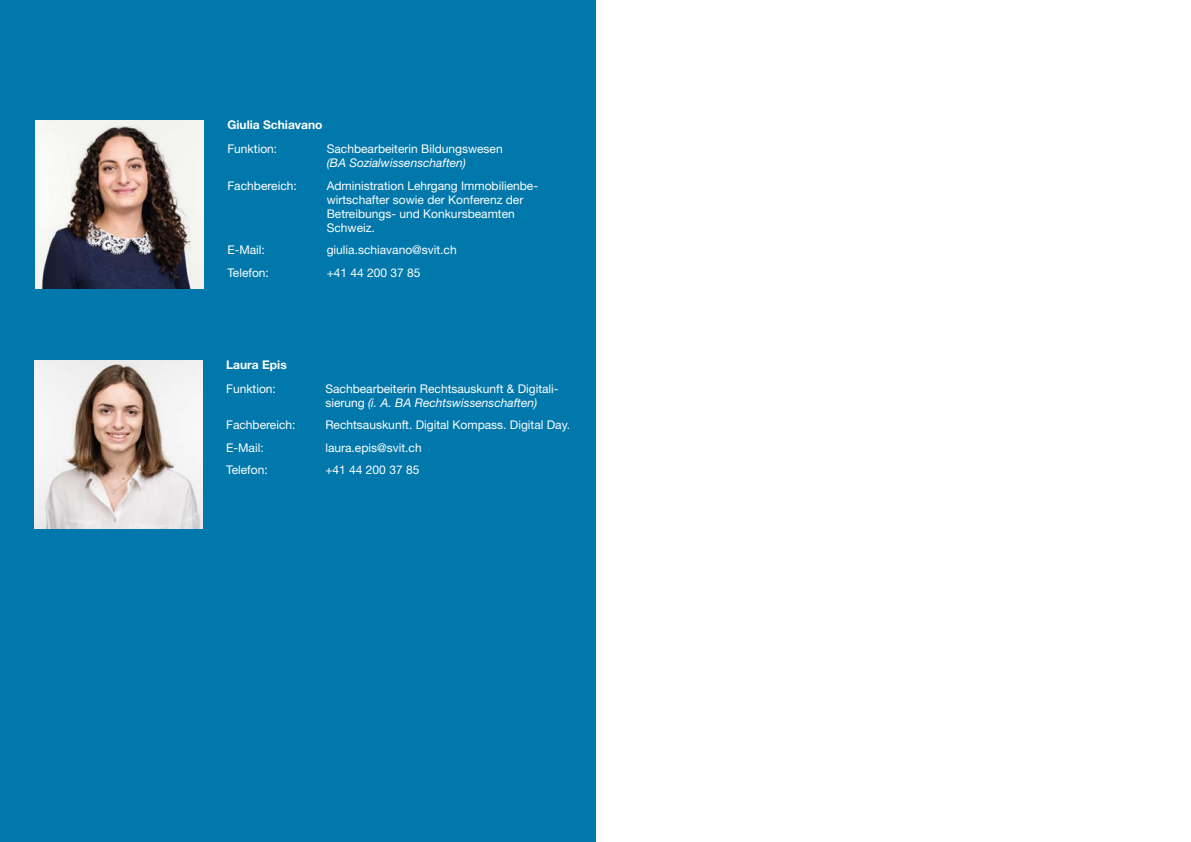
<style>
.page{position:relative;width:1191px;height:842px;background:#fff}
.page>*{position:absolute;margin:0;border:0;box-sizing:border-box;transform-origin:0 0}
.t1{font:12px/14px "Helvetica Neue LT Std";color:#fff}
.t2{font:700 12px "Helvetica Neue LT Std";color:#fff}
.t3{font:italic 12px "Helvetica Neue LT Std";color:#fff}
.s1{font-style:italic}
</style>
<div class="page">
<div style="left:0;top:0;width:595px;height:842px;background:#0078ab"></div>
<img style="left:34px;top:360px;width:168px;height:168px">
<img style="left:35px;top:120px;width:168px;height:168px">
<p class="t2" style="left:227px;top:117px;width:97px">Giulia Schiavano</p>
<p class="t1" style="left:227px;top:142px;width:51px">Funktion:</p>
<p class="t1" style="left:327px;top:142px;width:178px">Sachbearbeiterin Bildungswesen</p>
<p class="t3" style="left:327px;top:156px;width:141px">(BA Sozialwissenschaften)</p>
<p class="t1" style="left:227px;top:178px;width:71px">Fachbereich:</p>
<p class="t1" style="left:327px;top:178px;width:213px">Administration Lehrgang Immobilienbe&shy;wirtschafter sowie der Konferenz der<br>Betreibungs- und Konkursbeamten<br>Schweiz.</p>
<p class="t1" style="left:227px;top:243px;width:39px">E-Mail:</p>
<p class="t1" style="left:327px;top:243px;width:132px">giulia.schiavano@svit.ch</p>
<p class="t1" style="left:227px;top:265px;width:43px">Telefon:</p>
<p class="t1" style="left:327px;top:265px;width:95px">+41 44 200 37 85</p>
<p class="t2" style="left:226px;top:357px;width:62px">Laura Epis</p>
<p class="t1" style="left:226px;top:381px;width:51px">Funktion:</p>
<p class="t1" style="left:325px;top:381px;width:235px">Sachbearbeiterin Rechtsauskunft &amp; Digitali&shy;sierung <span class="s1">(i. A. BA Rechtswissenschaften)</span></p>
<p class="t1" style="left:226px;top:418px;width:71px">Fachbereich:</p>
<p class="t1" style="left:325px;top:418px;width:246px">Rechtsauskunft. Digital Kompass. Digital Day.</p>
<p class="t1" style="left:226px;top:440px;width:39px">E-Mail:</p>
<p class="t1" style="left:325px;top:440px;width:98px">laura.epis@svit.ch</p>
<p class="t1" style="left:226px;top:463px;width:43px">Telefon:</p>
<p class="t1" style="left:325px;top:463px;width:95px">+41 44 200 37 85</p>
</div>
